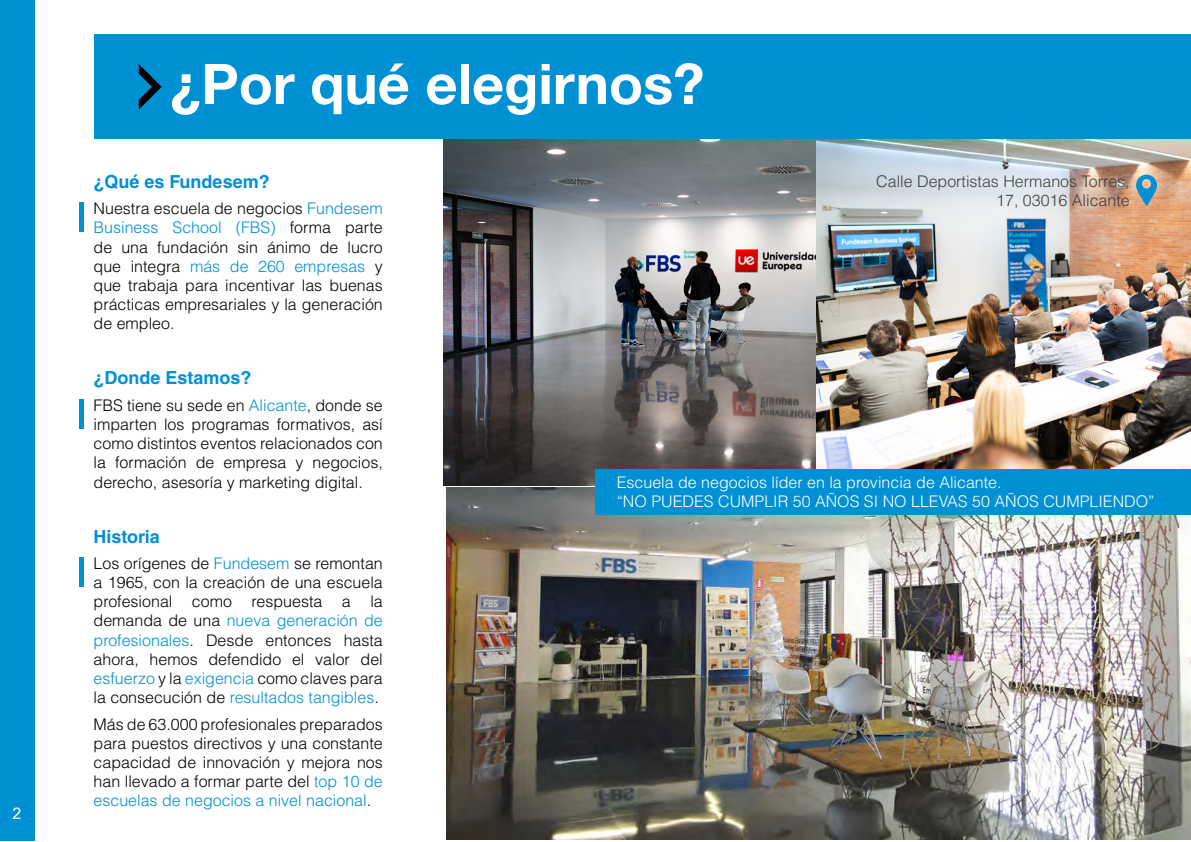
<style>
.page{position:relative;width:1191px;height:842px;background:#fff}
.page>*{position:absolute;margin:0;border:0;box-sizing:border-box;transform-origin:0 0}
.t1{font:700 56px "Helvetica Neue LT Std";color:#fff}
.t2{font:700 18px "Helvetica LT Std";color:#0090d4}
.t3{font:300 16px/19.2px "Helvetica LT Std";color:#000;text-align:justify}
.t4{font:300 16px/19.2px "Helvetica LT Std";color:#fff}
.t5{font:300 16px/19.2px "Helvetica LT Std";color:#404040;text-align:right}
.t6{font:16px "Arial";color:#fff}
.s1{color:#0090d4}
</style>
<div class="page">
<div style="left:0;top:0;width:34px;height:841px;background:#0090d4"></div>
<img style="left:446px;top:488px;width:745px;height:351px">
<img style="left:443px;top:139px;width:373px;height:346px">
<img style="left:816px;top:136px;width:375px;height:334px">
<div style="left:94px;top:35px;width:1096px;height:104px;background:#0090d4"></div>
<div style="left:596px;top:469px;width:594px;height:45px;background:#0090d4"></div>
<svg style="left:139px;top:64px;width:23px;height:46px"></svg>
<svg style="left:1134px;top:175px;width:23px;height:31px"></svg>
<div style="left:79px;top:202px;width:5px;height:29px;background:#0090d4"></div>
<div style="left:79px;top:400px;width:5px;height:29px;background:#0090d4"></div>
<div style="left:79px;top:557px;width:5px;height:29px;background:#0090d4"></div>
<p class="t6" style="left:13px;top:803px;width:10px">2</p>
<h1 class="t1" style="left:170px;top:49px;width:536px">¿Por qué elegirnos?</h1>
<p class="t2" style="left:94px;top:171px;width:178px">¿Qué es Fundesem?</p>
<p class="t3" style="left:94px;top:199px;width:291px">Nuestra escuela de negocios <span class="s1">Fundesem Business School (FBS)</span> forma parte de una fundación sin ánimo de lucro que integra <span class="s1">más de 260 empresas</span> y que trabaja para incentivar las buenas prácticas empresariales y la generación de empleo.</p>
<p class="t2" style="left:94px;top:367px;width:160px">¿Donde Estamos?</p>
<p class="t3" style="left:94px;top:395px;width:291px">FBS tiene su sede en <span class="s1">Alicante</span>, donde se imparten los programas formativos, así como distintos eventos relacionados con la formación de empresa y negocios, derecho, asesoría y marketing digital.</p>
<p class="t2" style="left:94px;top:525px;width:68px">Historia</p>
<p class="t3" style="left:94px;top:553px;width:291px">Los orígenes de <span class="s1">Fundesem</span> se remontan a 1965, con la creación de una escuela profesional como respuesta a la demanda de una <span class="s1">nueva generación de profesionales</span>. Desde entonces hasta ahora, hemos defendido el valor del <span class="s1">esfuerzo</span> y la <span class="s1">exigencia</span> como claves para la consecución de <span class="s1">resultados tangibles</span>.</p>
<p class="t3" style="left:94px;top:714px;width:291px">Más de 63.000 profesionales preparados para puestos directivos y una constante capacidad de innovación y mejora nos han llevado a formar parte del <span class="s1">top 10 de escuelas de negocios a nivel nacional</span>.</p>
<p class="t5" style="left:876px;top:171px;width:255px">Calle Deportistas Hermanos Torres,<br>17, 03016 Alicante</p>
<p class="t4" style="left:617px;top:472px;width:539px">Escuela de negocios líder en la provincia de Alicante.<br>“NO PUEDES CUMPLIR 50 AÑOS SI NO LLEVAS 50 AÑOS CUMPLIENDO”</p>
</div>
